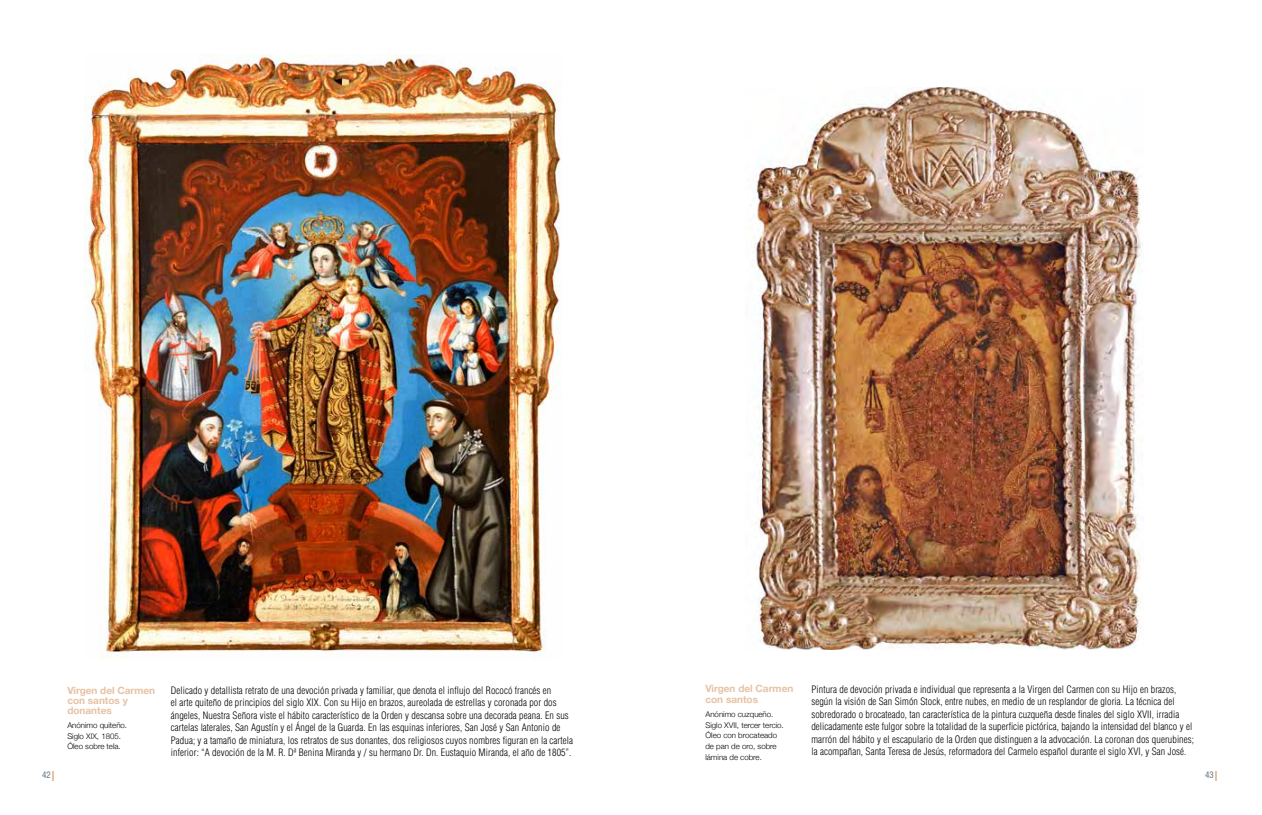
<style>
.page{position:relative;width:1262px;height:815px;background:#fff}
.page>*{position:absolute;margin:0;border:0;box-sizing:border-box;transform-origin:0 0}
.t1{font:300 condensed 10px/12.5px "Helvetica";letter-spacing:.01em;color:#000}
.t2{font:700 10px/10px "Helvetica Neue";color:#e6c2a3}
.t3{font:condensed 8.75px "Helvetica";color:#5c6f7c}
.t4{font:300 7.88px/10.6px "Helvetica Neue";color:#000}
</style>
<div class="page">
<img style="left:85px;top:55px;width:476px;height:604px">
<img style="left:753px;top:88px;width:389px;height:561px">
<p class="t2" style="left:67px;top:685px;width:89px">Virgen del Carmen con santos y donantes</p>
<p class="t4" style="left:67px;top:720px;width:61px">Anónimo quiteño.<br>Siglo XIX, 1805.<br>Óleo sobre tela.</p>
<p class="t1" style="left:171px;top:684px;width:403px">Delicado y detallista retrato de una devoción privada y familiar, que denota el influjo del Rococó francés en<br>el arte quiteño de principios del siglo XIX. Con su Hijo en brazos, aureolada de estrellas y coronada por dos ángeles, Nuestra Señora viste el hábito característico de la Orden y descansa sobre una decorada peana. En sus cartelas laterales, San Agustín y el Ángel de la Guarda. En las esquinas inferiores, San José y San Antonio de Padua; y a tamaño de miniatura, los retratos de sus donantes, dos religiosos cuyos nombres figuran en la cartela inferior: “A devoción de la M. R. Dª Benina Miranda y / su hermano Dr. Dn. Eustaquio Miranda, el año de 1805”.</p>
<p class="t2" style="left:705px;top:683px;width:89px;line-height:10.6px">Virgen del Carmen con santos</p>
<p class="t4" style="left:705px;top:709px;width:80px">Anónimo cuzqueño.<br>Siglo XVII, tercer tercio.<br>Óleo con brocateado de pan de oro, sobre lámina de cobre.</p>
<p class="t1" style="left:811px;top:683px;width:384px">Pintura de devoción privada e individual que representa a la Virgen del Carmen con su Hijo en brazos, según la visión de San Simón Stock, entre nubes, en medio de un resplandor de gloria. La técnica del sobredorado o brocateado, tan característica de la pintura cuzqueña desde finales del siglo XVII, irradia delicadamente este fulgor sobre la totalidad de la superficie pictórica, bajando la intensidad del blanco y el marrón del hábito y el escapulario de la Orden que distinguen a la advocación. La coronan dos querubines; la acompañan, Santa Teresa de Jesús, reformadora del Carmelo español durante el siglo XVI, y San José.</p>
<p class="t3" style="left:42px;top:769px;width:10px">42</p>
<p class="t3" style="left:1205px;top:769px;width:10px">43</p>
</div>
